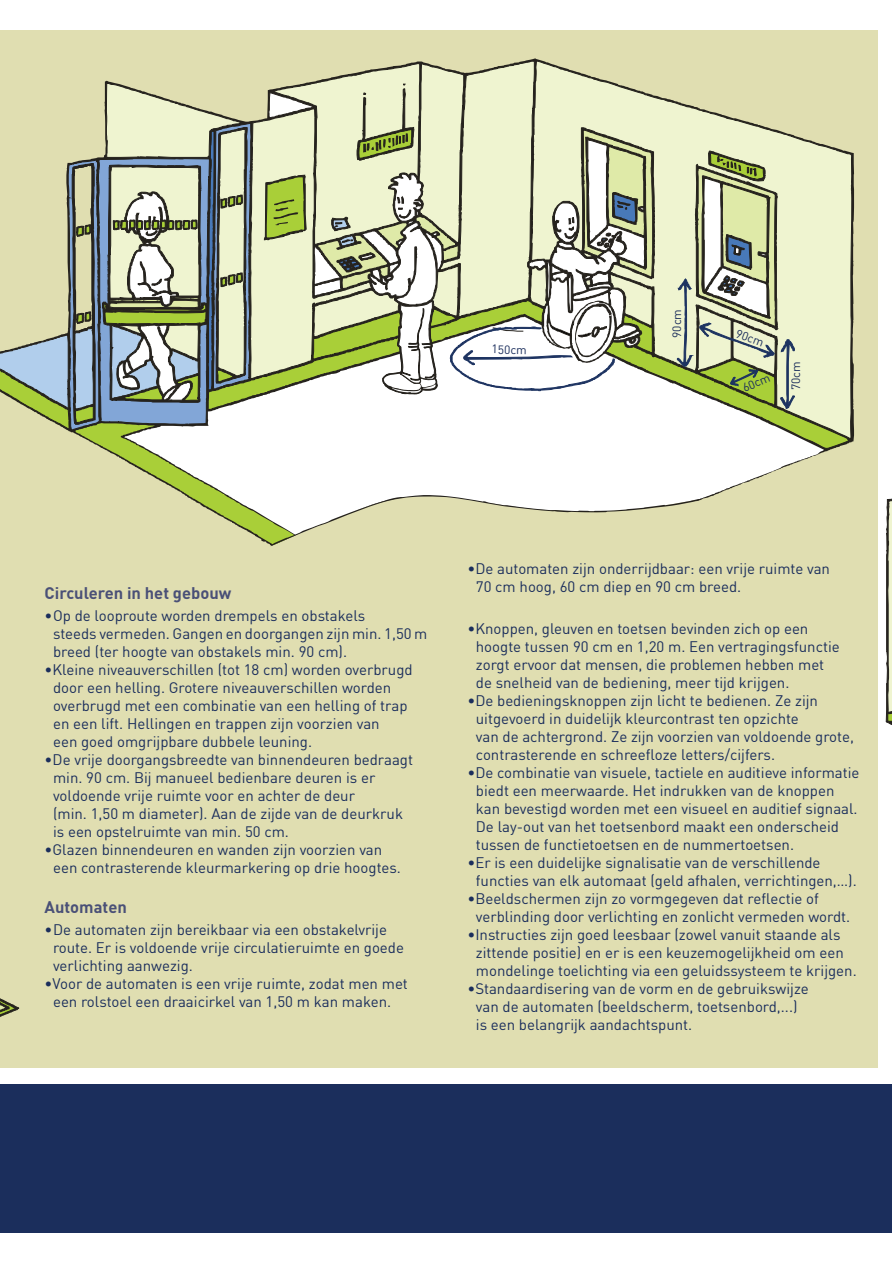
<style>
.page{position:relative;width:892px;height:1263px;background:#fff}
.page>*{position:absolute;margin:0;border:0;box-sizing:border-box;transform-origin:0 0}
.t1{font:700 16.5px "DIN";color:#4a5077}
.t2{font:15px/18px "DIN";color:#1b2e5c}
.t3{font:12px "DIN";color:#1b2e5c}
</style>
<div class="page">
<div style="left:0;top:30px;width:16px;height:1037px;background:#e0deb1"></div>
<div style="left:6px;top:30px;width:871px;height:1037px;background:#e0deb1"></div>
<div style="left:0;top:1084px;width:891px;height:149px;background:#1b2e5c"></div>
<svg style="left:885px;top:498px;width:6px;height:227px"></svg>
<svg style="left:0;top:61px;width:849px;height:485px"></svg>
<svg style="left:0;top:998px;width:19px;height:70px"></svg>
<p class="t3" style="left:491px;top:342px;width:37px;rotate:1deg">150cm</p>
<p class="t3" style="left:669px;top:338px;width:30px;rotate:-90deg">90cm</p>
<p class="t3" style="left:739px;top:326px;width:30px;rotate:21deg">90cm</p>
<p class="t3" style="left:740px;top:381px;width:30px;rotate:-23deg">60cm</p>
<p class="t3" style="left:788px;top:390px;width:30px;rotate:-90deg">70cm</p>
<h4 class="t1" style="left:45px;top:582px;width:188px">Circuleren in het gebouw</h4>
<p class="t2" style="left:53px;top:606px;width:376px;text-indent:-9px">• Op de looproute worden drempels en obstakels<br>steeds vermeden. Gangen en doorgangen zijn min. 1,50 m breed (ter hoogte van obstakels min. 90 cm).</p>
<p class="t2" style="left:53px;top:660px;width:361px;text-indent:-9px">•Kleine niveauverschillen (tot 18 cm) worden overbrugd door een helling. Grotere niveauverschillen worden overbrugd met een combinatie van een helling of trap en een lift. Hellingen en trappen zijn voorzien van<br>een goed omgrijpbare dubbele leuning.</p>
<p class="t2" style="left:53px;top:750px;width:361px;text-indent:-9px">•De vrije doorgangsbreedte van binnendeuren bedraagt min. 90 cm. Bij manueel bedienbare deuren is er voldoende vrije ruimte voor en achter de deur<br>(min. 1,50 m diameter). Aan de zijde van de deurkruk is een opstelruimte van min. 50 cm.</p>
<p class="t2" style="left:53px;top:840px;width:349px;text-indent:-9px">•Glazen binnendeuren en wanden zijn voorzien van een contrasterende kleurmarkering op drie hoogtes.</p>
<h4 class="t1" style="left:45px;top:896px;width:84px">Automaten</h4>
<p class="t2" style="left:53px;top:920px;width:352px;text-indent:-9px">• De automaten zijn bereikbaar via een obstakelvrije route. Er is voldoende vrije circulatieruimte en goede verlichting aanwezig.</p>
<p class="t2" style="left:45px;top:974px;width:365px;text-align:center">•Voor de automaten is een vrije ruimte, zodat men met een rolstoel een draaicirkel van 1,50 m kan maken.</p>
<p class="t2" style="left:476px;top:559px;width:355px;text-indent:-9px">•De automaten zijn onderrijdbaar: een vrije ruimte van<br>70 cm hoog, 60 cm diep en 90 cm breed.</p>
<p class="t2" style="left:476px;top:619px;width:365px;text-indent:-9px">•Knoppen, gleuven en toetsen bevinden zich op een hoogte tussen 90 cm en 1,20 m. Een vertragingsfunctie zorgt ervoor dat mensen, die problemen hebben met de snelheid van de bediening, meer tijd krijgen.</p>
<p class="t2" style="left:476px;top:691px;width:379px;text-indent:-9px">•De bedieningsknoppen zijn licht te bedienen. Ze zijn uitgevoerd in duidelijk kleurcontrast ten opzichte<br>van de achtergrond. Ze zijn voorzien van voldoende grote, contrasterende en schreefloze letters/cijfers.</p>
<p class="t2" style="left:476px;top:763px;width:385px;text-indent:-9px">•De combinatie van visuele, tactiele en auditieve informatie biedt een meerwaarde. Het indrukken van de knoppen kan bevestigd worden met een visueel en auditief signaal.<br>De lay-out van het toetsenbord maakt een onderscheid tussen de functietoetsen en de nummertoetsen.</p>
<p class="t2" style="left:476px;top:853px;width:382px;text-indent:-9px">•Er is een duidelijke signalisatie van de verschillende functies van elk automaat (geld afhalen, verrichtingen,…).</p>
<p class="t2" style="left:476px;top:889px;width:376px;text-indent:-9px">•Beeldschermen zijn zo vormgegeven dat reflectie of verblinding door verlichting en zonlicht vermeden wordt.</p>
<p class="t2" style="left:476px;top:925px;width:382px;text-indent:-9px">•Instructies zijn goed leesbaar (zowel vanuit staande als zittende positie) en er is een keuzemogelijkheid om een mondelinge toelichting via een geluidssysteem te krijgen.</p>
<p class="t2" style="left:476px;top:979px;width:334px;text-indent:-9px">•Standaardisering van de vorm en de gebruikswijze van de automaten (beeldscherm, toetsenbord,...) is een belangrijk aandachtspunt.</p>
</div>
